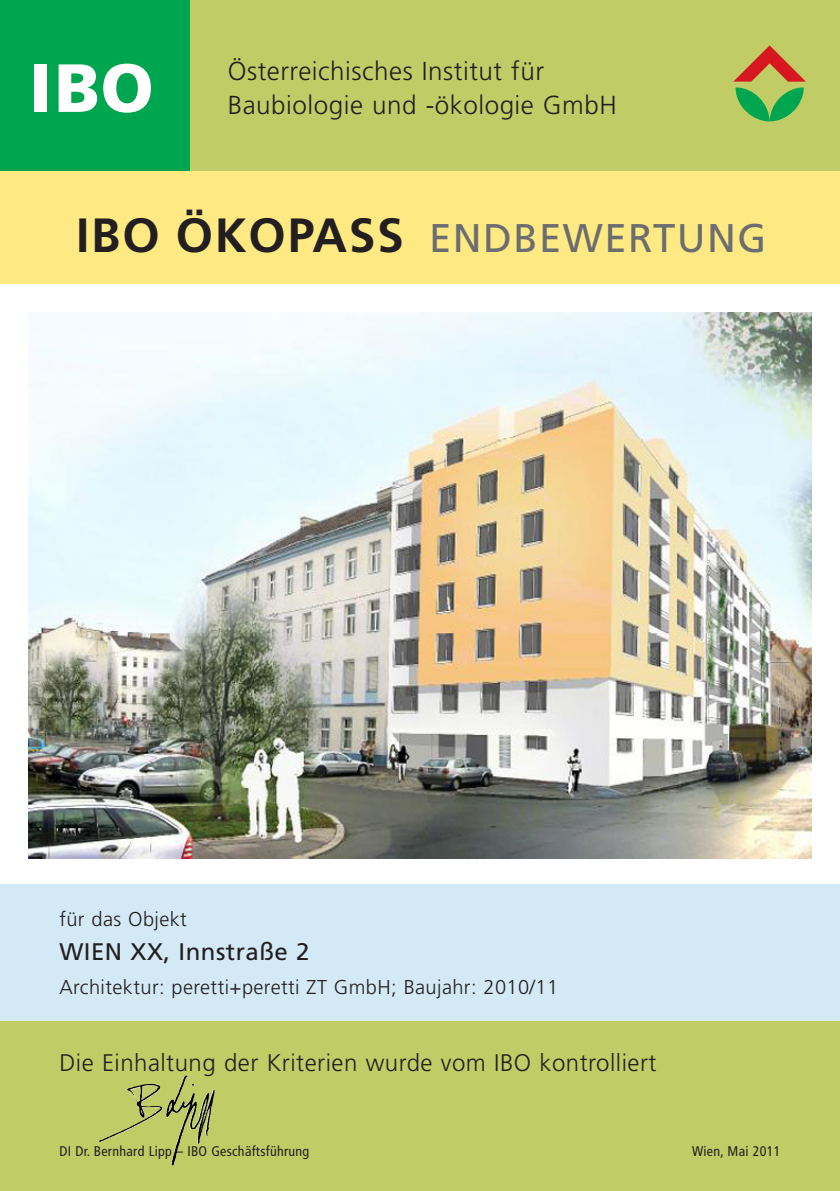
<style>
.page{position:relative;width:840px;height:1191px;background:#fff}
.page>*{position:absolute;margin:0;border:0;box-sizing:border-box;transform-origin:0 0}
.t1{font:900 68px "Frutiger";color:#fff}
.t2{font:40px "Frutiger";letter-spacing:.035em;color:#6c6d70}
.t3{font:300 26px/34px "Frutiger";letter-spacing:.02em;color:#231f20}
.t4{font:300 24px "Frutiger";letter-spacing:.02em;color:#231f20}
.t5{font:24px "Frutiger";letter-spacing:.02em;color:#231f20}
.t6{font:300 20px "Frutiger";letter-spacing:.02em;color:#231f20}
.t7{font:condensed 14px "Frutiger";letter-spacing:.02em;color:#231f20}
.s1{font-weight:700;font-size:48px;color:#231f20}
</style>
<div class="page">
<div style="left:0;top:170px;width:839px;height:114px;background:#ffe982"></div>
<div style="left:148px;top:0;width:691px;height:170px;background:#c0cc66"></div>
<div style="left:0;top:1020px;width:839px;height:171px;background:#c0cc66"></div>
<div style="left:0;top:884px;width:839px;height:136px;background:#d3e9f6"></div>
<div style="left:0;top:0;width:189px;height:170px;background:#00a54f"></div>
<svg style="left:733px;top:45px;width:72px;height:76px"></svg>
<img style="left:166px;top:1075px;width:40px;height:90px">
<img style="left:28px;top:313px;width:783px;height:546px">
<h1 class="t1" style="left:29px;top:47px;width:126px">IBO</h1>
<h3 class="t3" style="left:228px;top:54px;width:390px">Österreichisches Institut für<br>Baubiologie und -ökologie GmbH</h3>
<h2 class="t2" style="left:76px;top:215px;width:691px"><span class="s1">IBO ÖKOPASS</span> ENDBEWERTUNG</h2>
<p class="t6" style="left:59px;top:908px;width:129px">für das Objekt</p>
<p class="t5" style="left:59px;top:938px;width:251px">WIEN XX, Innstraße 2</p>
<p class="t6" style="left:59px;top:976px;width:500px">Architektur: peretti+peretti ZT GmbH; Baujahr: 2010/11</p>
<p class="t4" style="left:59px;top:1049px;width:598px">Die Einhaltung der Kriterien wurde vom IBO kontrolliert</p>
<p class="t7" style="left:59px;top:1142px;width:251px">DI Dr. Bernhard Lipp – IBO Geschäftsführung</p>
<p class="t7" style="left:691px;top:1142px;width:90px">Wien, Mai 2011</p>
</div>
